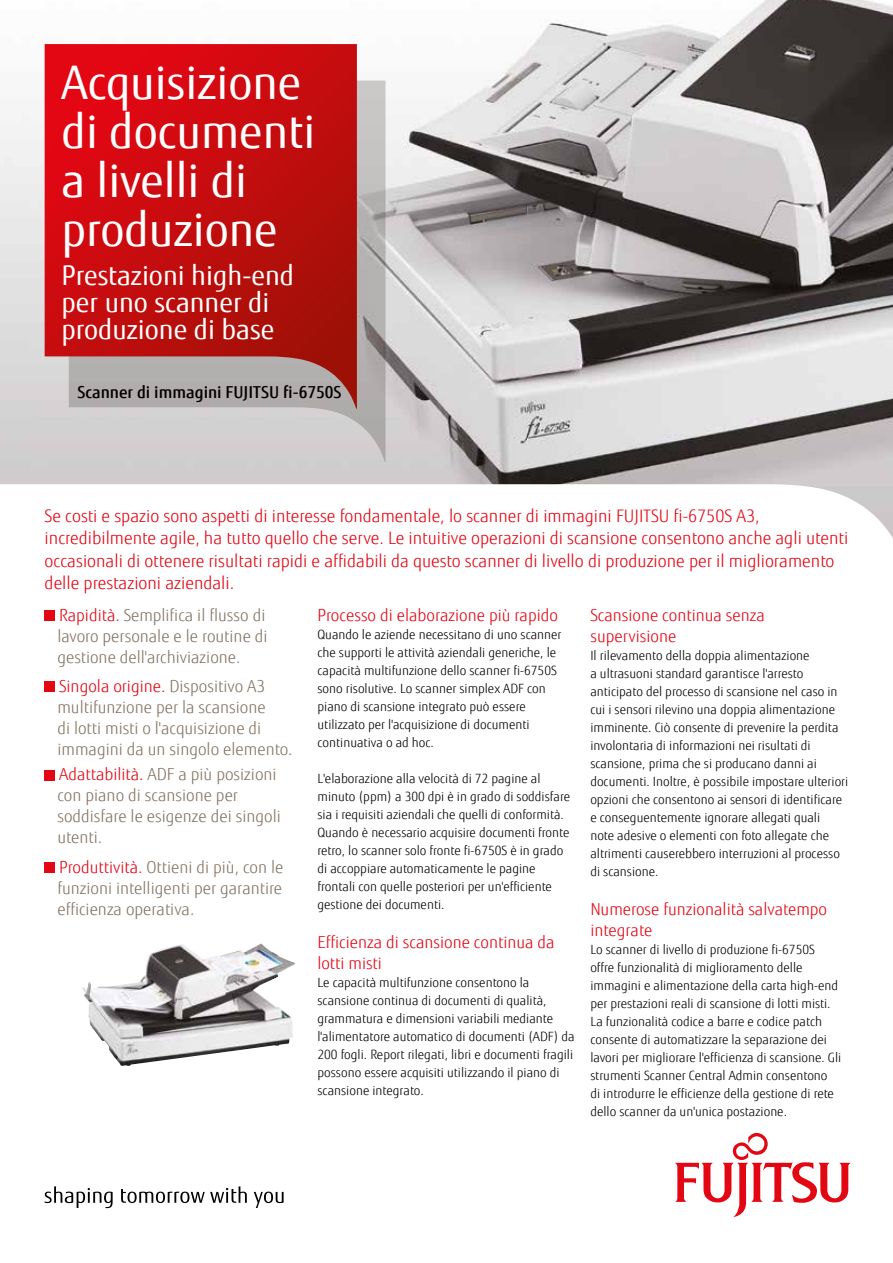
<style>
.page{position:relative;width:893px;height:1263px;background:#fff}
.page>*{position:absolute;margin:0;border:0;box-sizing:border-box;transform-origin:0 0}
.t1{font:46.35px/49.1px "Fujitsu Sans";color:#fff}
.t2{font:27px/27px "Fujitsu Sans";color:#fff}
.t3{font:300 17.25px/22.5px "Fujitsu Sans";color:#e30613}
.t4{font:300 16.5px/21px "Fujitsu Sans";color:#847363}
.t5{font:300 16.5px/21px "Fujitsu Sans";color:#e30613}
.t6{font:500 16.5px "Fujitsu Sans";color:#000}
.t7{font:300 12.75px/18px "Fujitsu Sans";color:#000}
.s1{color:#e30613}
</style>
<div class="page">
<img style="left:0;top:0;width:893px;height:484px">
<svg style="left:675px;top:1133px;width:176px;height:84px"></svg>
<svg style="left:45px;top:1186px;width:68px;height:22px"></svg>
<svg style="left:121px;top:1186px;width:126px;height:17px"></svg>
<svg style="left:254px;top:1191px;width:30px;height:17px"></svg>
<div style="left:45px;top:610px;width:10px;height:11px;background:#e30613"></div>
<div style="left:45px;top:682px;width:10px;height:10px;background:#e30613"></div>
<div style="left:45px;top:770px;width:10px;height:10px;background:#e30613"></div>
<div style="left:45px;top:862px;width:10px;height:11px;background:#e30613"></div>
<img style="left:82px;top:944px;width:211px;height:122px">
<svg style="left:69px;top:81px;width:317px;height:381px;background:#c6c4c4"></svg>
<svg style="left:45px;top:44px;width:312px;height:365px;background:#c32224"></svg>
<h1 class="t1" style="left:62px;top:58px;width:255px">Acquisizione di documenti a livelli di produzione</h1>
<h2 class="t2" style="left:62px;top:262px;width:234px">Prestazioni high-end per uno scanner di produzione di base</h2>
<p class="t6" style="left:77px;top:382px;width:266px">Scanner di immagini FUJITSU fi-6750S</p>
<p class="t3" style="left:45px;top:505px;width:805px">Se costi e spazio sono aspetti di interesse fondamentale, lo scanner di immagini FUJITSU fi-6750S A3, incredibilmente agile, ha tutto quello che serve. Le intuitive operazioni di scansione consentono anche agli utenti occasionali di ottenere risultati rapidi e affidabili da questo scanner di livello di produzione per il miglioramento delle prestazioni aziendali.</p>
<p class="t4" style="left:57px;top:604px;width:212px"><span class="s1">Rapidità.</span> Semplifica il flusso di lavoro personale e le routine di gestione dell'archiviazione.</p>
<p class="t4" style="left:57px;top:676px;width:237px"><span class="s1">Singola origine.</span> Dispositivo A3 multifunzione per la scansione<br>di lotti misti o l'acquisizione di immagini da un singolo elemento.</p>
<p class="t4" style="left:57px;top:764px;width:225px"><span class="s1">Adattabilità.</span> ADF a più posizioni con piano di scansione per soddisfare le esigenze dei singoli utenti.</p>
<p class="t4" style="left:57px;top:857px;width:228px;text-align:justify"><span class="s1">Produttività.</span> Ottieni di più, con le funzioni intelligenti per garantire efficienza operativa.</p>
<p class="t5" style="left:317px;top:604px;width:242px">Processo di elaborazione più rapido</p>
<p class="t7" style="left:317px;top:625px;width:246px">Quando le aziende necessitano di uno scanner che supporti le attività aziendali generiche, le capacità multifunzione dello scanner fi-6750S sono risolutive. Lo scanner simplex ADF con piano di scansione integrato può essere utilizzato per l'acquisizione di documenti continuativa o ad hoc.</p>
<p class="t7" style="left:317px;top:769px;width:254px">L'elaborazione alla velocità di 72 pagine al minuto (ppm) a 300 dpi è in grado di soddisfare sia i requisiti aziendali che quelli di conformità.<br>Quando è necessario acquisire documenti fronte retro, lo scanner solo fronte fi-6750S è in grado di accoppiare automaticamente le pagine frontali con quelle posteriori per un'efficiente gestione dei documenti.</p>
<p class="t5" style="left:317px;top:931px;width:239px">Efficienza di scansione continua da lotti misti</p>
<p class="t7" style="left:317px;top:973px;width:259px">Le capacità multifunzione consentono la scansione continua di documenti di qualità, grammatura e dimensioni variabili mediante l'alimentatore automatico di documenti (ADF) da 200 fogli. Report rilegati, libri e documenti fragili possono essere acquisiti utilizzando il piano di scansione integrato.</p>
<p class="t5" style="left:590px;top:604px;width:176px">Scansione continua senza supervisione</p>
<p class="t7" style="left:590px;top:646px;width:259px">Il rilevamento della doppia alimentazione<br>a ultrasuoni standard garantisce l'arresto anticipato del processo di scansione nel caso in cui i sensori rilevino una doppia alimentazione imminente. Ciò consente di prevenire la perdita involontaria di informazioni nei risultati di scansione, prima che si producano danni ai documenti. Inoltre, è possibile impostare ulteriori opzioni che consentono ai sensori di identificare e conseguentemente ignorare allegati quali<br>note adesive o elementi con foto allegate che altrimenti causerebbero interruzioni al processo di scansione.</p>
<p class="t5" style="left:590px;top:898px;width:238px">Numerose funzionalità salvatempo integrate</p>
<p class="t7" style="left:590px;top:940px;width:252px">Lo scanner di livello di produzione fi-6750S offre funzionalità di miglioramento delle immagini e alimentazione della carta high-end per prestazioni reali di scansione di lotti misti.<br>La funzionalità codice a barre e codice patch consente di automatizzare la separazione dei lavori per migliorare l'efficienza di scansione. Gli strumenti Scanner Central Admin consentono<br>di introdurre le efficienze della gestione di rete dello scanner da un'unica postazione.</p>
</div>
